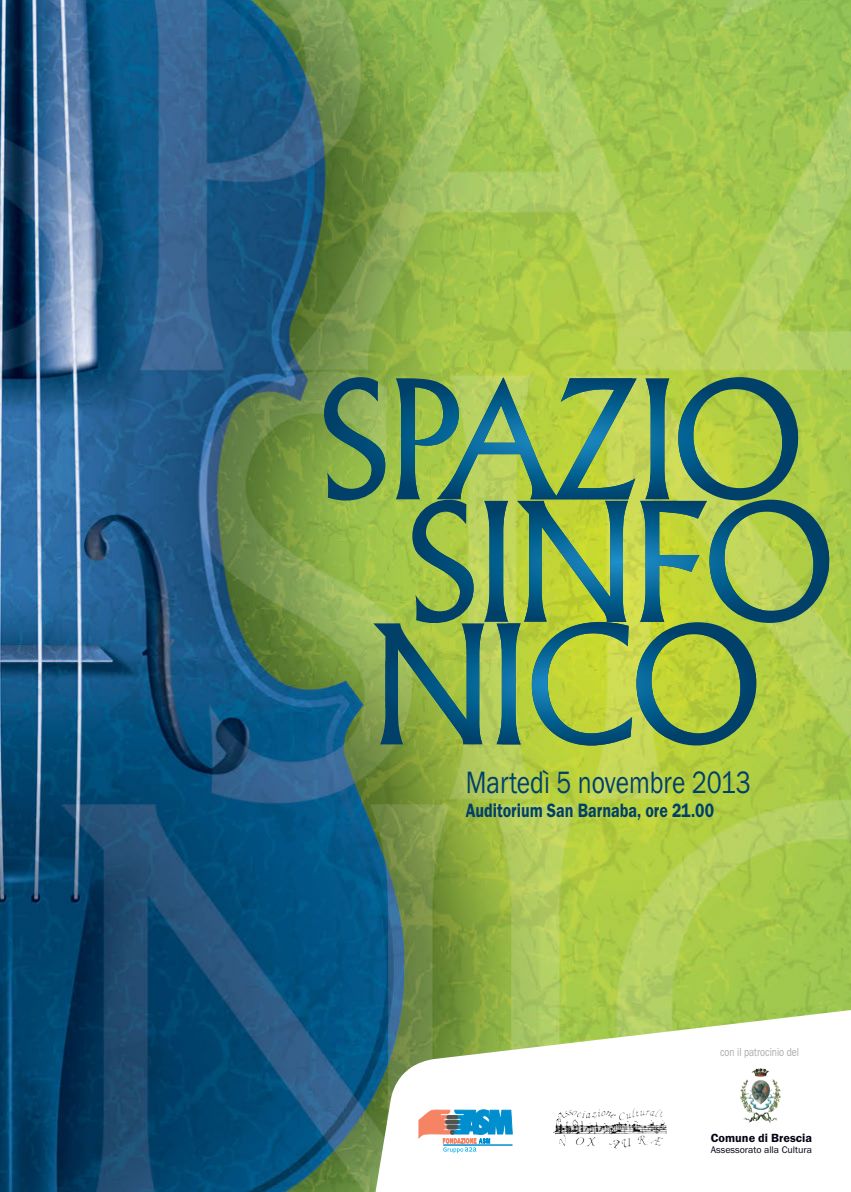
<style>
.page{position:relative;width:851px;height:1192px;background:#fff}
.page>*{position:absolute;margin:0;border:0;box-sizing:border-box;transform-origin:0 0}
.t1{font:32px "Franklin Gothic";color:#004069;scale:.8 1}
.t2{font:600 20px "Franklin Gothic";color:#004069;scale:.8 1}
.t3{font:600 12.2px "Franklin Gothic";color:#050013}
.t4{font:12px "Franklin Gothic";color:#a7a9ac;scale:.8 1}
.t5{font:10px "Franklin Gothic";color:#050013}
</style>
<div class="page">
<img style="left:1px;top:0;width:849px;height:1192px">
<svg style="left:372px;top:994px;width:478px;height:198px"></svg>
<img style="left:745px;top:1099px;width:32px;height:21px">
<img style="left:598px;top:1108px;width:63px;height:9px">
<svg style="left:418px;top:1108px;width:95px;height:45px"></svg>
<svg style="left:373px;top:622px;width:383px;height:123px;background:#7ba354"></svg>
<svg style="left:412px;top:500px;width:417px;height:123px;background:#7ca65a"></svg>
<svg style="left:324px;top:377px;width:473px;height:123px;background:#76a25c"></svg>
<h1 class="t1" style="left:465px;top:771px;width:357px">Martedì 5 novembre 2013</h1>
<p class="t2" style="left:465px;top:803px;width:312px">Auditorium San Barnaba, ore 21.00</p>
<p class="t4" style="left:720px;top:1048px;width:100px">con il patrocinio del</p>
<p class="t3" style="left:710px;top:1133px;width:102px">Comune di Brescia</p>
<p class="t5" style="left:710px;top:1145px;width:103px">Assessorato alla Cultura</p>
</div>
